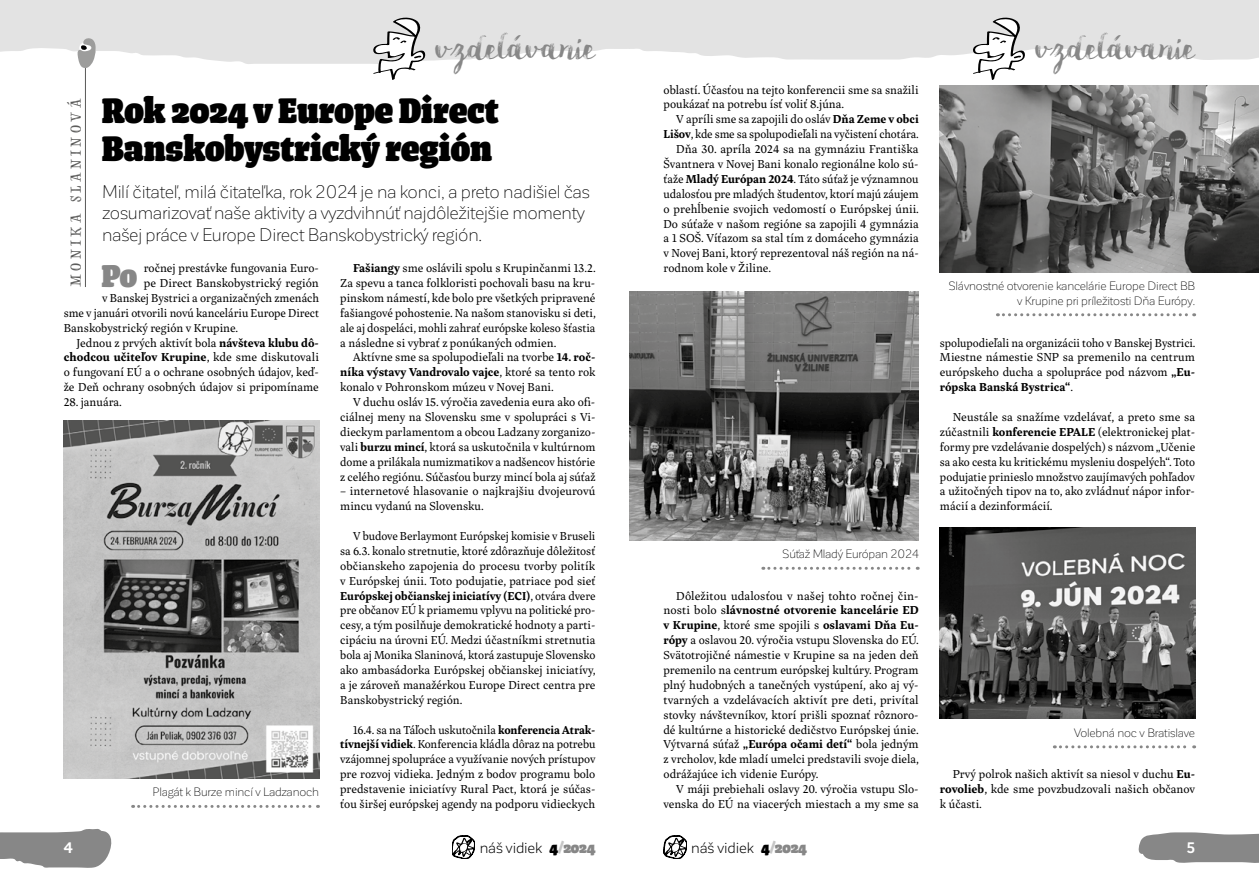
<style>
.page{position:relative;width:1259px;height:893px;background:#fff}
.page>*{position:absolute;margin:0;border:0;box-sizing:border-box;transform-origin:0 0}
.t1{font:42px/37.2px "Frido Narrow";color:#000}
.t2{font:42px "HMS Gilbert Dry Brush";color:#878787}
.t3{font:37.35px "Frido Narrow";color:#878787}
.t4{font:21px "HMS Gilbert Display Printed";letter-spacing:.16em;color:#575756}
.t5{font:300 18px/21.6px "Corporative Sans";letter-spacing:-.015em;color:#000}
.t6{font:15px "Corporative Sans";letter-spacing:-.005em;color:#000}
.t7{font:700 15px "Corporative Sans";color:#fff}
.t8{font:12px/14.9px "Inka A Text";color:#000;text-align:justify}
.t9{font:300 12px/14.4px "Corporative Sans";letter-spacing:-.015em;color:#000;text-align:right}
.t10{font:700 12px "Inka A Text";letter-spacing:.005em;color:#000}
.s1{font-weight:700}
.s2{font-weight:400}
.s3{font-family:"Frido Narrow";font-size:18px}
.s4{font-family:"Frido Narrow";font-size:18px;color:#c6c6c6}
.s5{font-family:"Frido Narrow";font-size:18px;color:#878787}
</style>
<div class="page">
<svg style="left:1138px;top:832px;width:121px;height:31px"></svg>
<svg style="left:663px;top:836px;width:24px;height:23px"></svg>
<svg style="left:997px;top:313px;width:197px;height:3px"></svg>
<svg style="left:763px;top:567px;width:155px;height:3px"></svg>
<svg style="left:1054px;top:745px;width:140px;height:3px"></svg>
<img style="left:940px;top:86px;width:319px;height:186px">
<img style="left:629px;top:291px;width:289px;height:249px">
<img style="left:940px;top:527px;width:255px;height:192px">
<svg style="left:0;top:829px;width:112px;height:39px"></svg>
<svg style="left:452px;top:836px;width:23px;height:23px"></svg>
<hr style="left:85px;top:60px;width:1px;height:227px;background:#575756">
<svg style="left:133px;top:805px;width:185px;height:3px"></svg>
<svg style="left:0;top:0;width:1259px;height:80px"></svg>
<img style="left:64px;top:421px;width:255px;height:357px">
<h1 class="t2" style="left:436px;top:25px;width:161px">vzdelávanie</h1>
<h1 class="t1" style="left:102px;top:93px;width:398px">Rok 2024 v Europe Direct<br>Banskobystrický región</h1>
<h3 class="t5" style="left:102px;top:181px;width:489px">Milí čitateľ, milá čitateľka, rok 2024 je na konci, a preto nadišiel čas zosumarizovať naše aktivity a vyzdvihnúť najdôležitejšie momenty našej práce v Europe Direct Banskobystrický región.</h3>
<h2 class="t3" style="left:102px;top:255px;width:37px">Po</h2>
<p class="t8" style="left:144px;top:261px;width:177px">ročnej prestávke fungovania Euro-</p>
<h3 class="t4" style="left:64px;top:287px;width:190px;rotate:-90deg">Monika Slaninová</h3>
<p class="t8" style="left:340px;top:261px;width:257px;text-indent:13px"><span class="s1">Fašiangy</span> sme oslávili spolu s Krupinčanmi 13.2.<br>Za spevu a tanca folkloristi pochovali basu na kru&shy;pinskom námestí, kde bolo pre všetkých pripravené fašiangové pohostenie. Na našom stanovisku si deti, ale aj dospeláci, mohli zahrať európske koleso šťastia a následne si vybrať z ponúkaných odmien.</p>
<p class="t8" style="left:340px;top:350px;width:257px;text-indent:13px">Aktívne sme sa spolupodieľali na tvorbe <span class="s1">14. roč&shy;níka výstavy Vandrovalo vajce</span>, ktoré sa tento rok konalo v Pohronskom múzeu v Novej Bani.</p>
<p class="t8" style="left:340px;top:395px;width:257px;text-indent:13px">V duchu osláv 15. výročia zavedenia eura ako ofi&shy;ciálnej meny na Slovensku sme v spolupráci s Vi&shy;dieckym parlamentom a obcou Ladzany zorganizo&shy;vali <span class="s1">burzu mincí</span>, ktorá sa uskutočnila v kultúrnom dome a prilákala numizmatikov a nadšencov histórie z celého regiónu. Súčasťou burzy mincí bola aj súťaž</p>
<p class="t8" style="left:340px;top:484px;width:257px">– internetové hlasovanie o najkrajšiu dvojeurovú mincu vydanú na Slovensku.</p>
<p class="t8" style="left:340px;top:529px;width:257px;text-indent:13px">V budove Berlaymont Európskej komisie v Bruseli sa 6.3. konalo stretnutie, ktoré zdôrazňuje dôležitosť občianskeho zapojenia do procesu tvorby politík v Európskej únii. Toto podujatie, patriace pod sieť <span class="s1">Európskej občianskej iniciatívy (ECI)</span>, otvára dvere pre občanov EÚ k priamemu vplyvu na politické pro&shy;cesy, a tým posilňuje demokratické hodnoty a parti&shy;cipáciu na úrovni EÚ. Medzi účastníkmi stretnutia bola aj Monika Slaninová, ktorá zastupuje Slovensko ako ambasádorka Európskej občianskej iniciatívy, a je zároveň manažérkou Europe Direct centra pre Banskobystrický región.</p>
<p class="t8" style="left:340px;top:722px;width:257px;text-indent:13px">16.4. sa na Táľoch uskutočnila <span class="s1">konferencia Atrak&shy;tívnejší vidiek</span>. Konferencia kládla dôraz na potrebu vzájomnej spolupráce a využívanie nových prístupov pre rozvoj vidieka. Jedným z bodov programu bolo predstavenie iniciatívy Rural Pact, ktorá je súčas&shy;ťou širšej európskej agendy na podporu vidieckych</p>
<p class="t8" style="left:144px;top:276px;width:177px">pe Direct Banskobystrický región</p>
<p class="t8" style="left:102px;top:291px;width:219px">v Banskej Bystrici a organizačných zmenách</p>
<p class="t8" style="left:64px;top:305px;width:257px">sme v januári otvorili novú kanceláriu Europe Direct</p>
<p class="t8" style="left:64px;top:320px;width:176px">Banskobystrický región v Krupine.</p>
<p class="t8" style="left:77px;top:335px;width:244px">Jednou z prvých aktivít bola <span class="s1">návšteva klubu dô-</span></p>
<p class="t10" style="left:64px;top:350px;width:257px">chodcou učiteľov Krupine<span class="s2">, kde sme diskutovali</span></p>
<p class="t8" style="left:64px;top:365px;width:257px">o fungovaní EÚ a o ochrane osobných údajov, keď-</p>
<p class="t8" style="left:64px;top:380px;width:256px">že Deň ochrany osobných údajov si pripomíname</p>
<p class="t8" style="left:64px;top:395px;width:60px">28. januára.</p>
<p class="t9" style="left:152px;top:785px;width:168px">Plagát k Burze mincí v Ladzanoch</p>
<p class="t7" style="left:64px;top:839px;width:10px">4</p>
<p class="t6" style="left:480px;top:839px;width:117px">náš vidiek <span class="s3">4</span><span class="s4">/</span><span class="s5">2024</span></p>
<p class="t8" style="left:663px;top:82px;width:256px">oblastí. Účasťou na tejto konferencii sme sa snažili poukázať na potrebu ísť voliť 8.júna.</p>
<p class="t8" style="left:676px;top:112px;width:244px">V apríli sme sa zapojili do osláv <span class="s1">Dňa Zeme v obci</span></p>
<p class="t8" style="left:663px;top:127px;width:257px"><span class="s1">Lišov</span>, kde sme sa spolupodieľali na vyčistení chotára.</p>
<p class="t8" style="left:676px;top:142px;width:244px">Dňa 30. apríla 2024 sa na gymnáziu Františka</p>
<p class="t8" style="left:663px;top:157px;width:257px">Švantnera v Novej Bani konalo regionálne kolo sú-</p>
<p class="t8" style="left:663px;top:171px;width:257px">ťaže <span class="s1">Mladý Európan 2024</span>. Táto súťaž je významnou</p>
<p class="t8" style="left:663px;top:186px;width:257px">udalosťou pre mladých študentov, ktorí majú záujem</p>
<p class="t8" style="left:663px;top:201px;width:257px">o prehĺbenie svojich vedomostí o Európskej únii.</p>
<p class="t8" style="left:663px;top:216px;width:257px">Do súťaže v našom regióne sa zapojili 4 gymnázia</p>
<p class="t8" style="left:663px;top:231px;width:257px">a 1 SOŠ. Víťazom sa stal tím z domáceho gymnázia</p>
<p class="t8" style="left:663px;top:246px;width:257px">v Novej Bani, ktorý reprezentoval náš región na ná-</p>
<p class="t8" style="left:663px;top:261px;width:109px">rodnom kole v Žiline.</p>
<p class="t9" style="left:782px;top:547px;width:138px">Súťaž Mladý Európan 2024</p>
<p class="t8" style="left:663px;top:588px;width:257px;text-indent:13px">Dôležitou udalosťou v našej tohto ročnej čin&shy;nosti bolo s<span class="s1">lávnostné otvorenie kancelárie ED v Krupine</span>, ktoré sme spojili s <span class="s1">oslavami Dňa Eu&shy;rópy</span> a oslavou 20. výročia vstupu Slovenska do EÚ.<br>Svätotrojičné námestie v Krupine sa na jeden deň premenilo na centrum európskej kultúry. Program plný hudobných a tanečných vystúpení, ako aj vý&shy;tvarných a vzdelávacích aktivít pre deti, privítal stovky návštevníkov, ktorí prišli spoznať rôznoro&shy;dé kultúrne a historické dedičstvo Európskej únie.<br>Výtvarná súťaž <span class="s1">„Európa očami detí“</span> bola jedným z vrcholov, kde mladí umelci predstavili svoje diela, odrážajúce ich videnie Európy.</p>
<p class="t8" style="left:663px;top:782px;width:257px;text-align:right">V máji prebiehali oslavy 20. výročia vstupu Slo&shy;venska do EÚ na viacerých miestach a my sme sa</p>
<h1 class="t2" style="left:1036px;top:25px;width:161px">vzdelávanie</h1>
<p class="t9" style="left:949px;top:279px;width:248px">Slávnostné otvorenie kancelárie Europe Direct BB v Krupine pri príležitosti Dňa Európy.</p>
<p class="t8" style="left:940px;top:335px;width:257px">spolupodieľali na organizácii toho v Banskej Bystrici.<br>Miestne námestie SNP sa premenilo na centrum európskeho ducha a spolupráce pod názvom <span class="s1">„Eu&shy;rópska Banská Bystrica“</span>.</p>
<p class="t8" style="left:940px;top:410px;width:257px;text-indent:13px">Neustále sa snažíme vzdelávať, a preto sme sa zúčastnili <span class="s1">konferencie EPALE</span> (elektronickej plat&shy;formy pre vzdelávanie dospelých) s názvom „Učenie sa ako cesta ku kritickému mysleniu dospelých“. Toto podujatie prinieslo množstvo zaujímavých pohľadov a užitočných tipov na to, ako zvládnuť nápor infor&shy;mácií a dezinformácií.</p>
<p class="t9" style="left:1074px;top:726px;width:123px">Volebná noc v Bratislave</p>
<p class="t8" style="left:940px;top:767px;width:257px;text-indent:13px">Prvý polrok našich aktivít sa niesol v duchu <span class="s1">Eu&shy;rovolieb</span>, kde sme povzbudzovali našich občanov k účasti.</p>
<p class="t6" style="left:691px;top:839px;width:117px">náš vidiek <span class="s3">4</span><span class="s4">/</span><span class="s5">2024</span></p>
<p class="t7" style="left:1186px;top:839px;width:10px">5</p>
</div>
